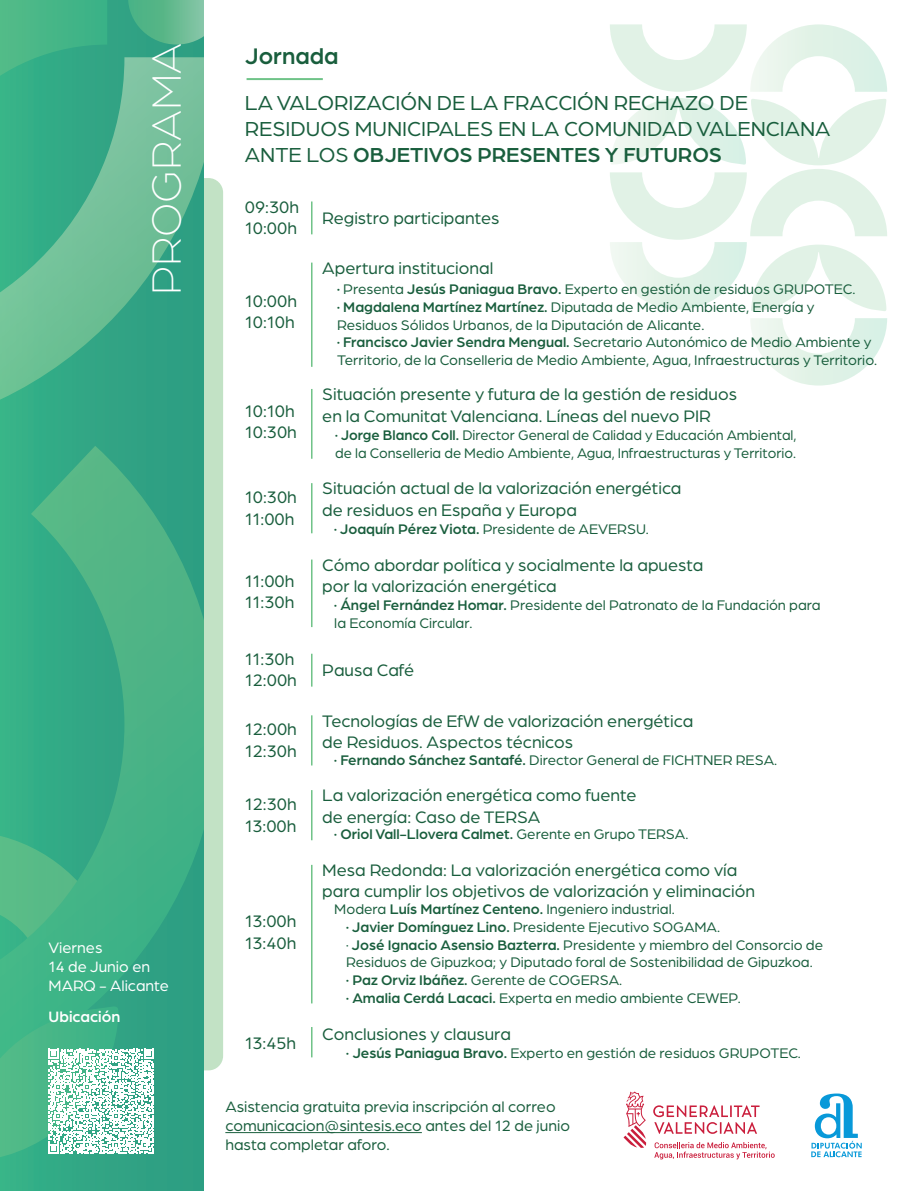
<style>
.page{position:relative;width:908px;height:1191px;background:#fff}
.page>*{position:absolute;margin:0;border:0;box-sizing:border-box;transform-origin:0 0}
.t1{font:300 43.6px "Arboria";color:#fff}
.t2{font:500 24px "Arboria";color:#195e3d}
.t3{font:21.6px/25.8px "Arboria";color:#195e3d}
.t4{font:17.8px/21.2px "Arboria";color:#195e3d}
.t5{font:16px/19.2px "Arboria";color:#195e3d}
.t6{font:16px/19.2px "Arboria";color:#fff}
.t7{font:500 16px "Arboria";color:#fff}
.t8{font:14.8px/17.8px "Arboria";color:#195e3d}
.t9{font:500 14.8px "Arboria";color:#195e3d}
.s1{font-weight:500}
.s2{font-weight:400}
.s3{font-style:italic}
.s4{font-weight:500;font-style:italic}
</style>
<div class="page">
<svg style="left:203px;top:178px;width:20px;height:892px;background:#a5d5b7"></svg>
<svg style="left:751px;top:318px;width:135px;height:67px"></svg>
<svg style="left:610px;top:24px;width:276px;height:287px"></svg>
<div style="left:0;top:0;width:203px;height:1191px;background:linear-gradient(to right,#36b288,#2c9b82)"></div>
<svg style="left:128px;top:0;width:75px;height:45px;background:#5ab58d"></svg>
<svg style="left:0;top:0;width:107px;height:57px;background:#44b587"></svg>
<svg style="left:0;top:57px;width:203px;height:1047px;background:#43af88"></svg>
<hr style="left:311px;top:201px;width:1px;height:33px;background:#6fc388">
<hr style="left:311px;top:653px;width:1px;height:33px;background:#6fc388">
<hr style="left:311px;top:262px;width:1px;height:105px;background:#6fc388">
<hr style="left:311px;top:389px;width:1px;height:70px;background:#6fc388">
<hr style="left:311px;top:483px;width:1px;height:50px;background:#6fc388">
<hr style="left:311px;top:559px;width:1px;height:68px;background:#6fc388">
<hr style="left:311px;top:715px;width:1px;height:50px;background:#6fc388">
<hr style="left:311px;top:790px;width:1px;height:50px;background:#6fc388">
<hr style="left:311px;top:865px;width:1px;height:138px;background:#6fc388">
<hr style="left:311px;top:1027px;width:1px;height:30px;background:#6fc388">
<hr style="left:246px;top:78px;width:77px;height:2px;background:#6fc388">
<svg style="left:0;top:1006px;width:154px;height:156px"></svg>
<svg style="left:623px;top:1091px;width:151px;height:68px"></svg>
<svg style="left:811px;top:1093px;width:50px;height:64px"></svg>
<hr style="left:225px;top:1132px;width:196px;height:1px;background:#195e3d">
<h1 class="t1" style="left:139px;top:295px;width:254px;rotate:-90deg">PROGRAMA</h1>
<p class="t6" style="left:49px;top:937px;width:122px">Viernes<br>14 de Junio en<br>MARQ - Alicante</p>
<p class="t7" style="left:49px;top:1006px;width:73px">Ubicación</p>
<h2 class="t2" style="left:245px;top:40px;width:95px">Jornada</h2>
<h3 class="t3" style="left:245px;top:89px;width:586px">LA VALORIZACIÓN DE LA FRACCIÓN RECHAZO DE<br>RESIDUOS MUNICIPALES EN LA COMUNIDAD VALENCIANA<br>ANTE LOS <span class="s1">OBJETIVOS PRESENTES Y FUTUROS</span></h3>
<p class="t4" style="left:245px;top:195px;width:56px">09:30h<br>10:00h</p>
<p class="t4" style="left:322px;top:206px;width:179px">Registro participantes</p>
<p class="t4" style="left:245px;top:289px;width:54px">10:00h<br>10:10h</p>
<p class="t4" style="left:245px;top:400px;width:53px">10:10h<br>10:30h</p>
<p class="t4" style="left:322px;top:257px;width:172px">Apertura institucional</p>
<p class="t8" style="left:337px;top:280px;width:541px"><span class="s1">·</span> Presenta <span class="s1">Jesús Paniagua Bravo.</span> Experto en gestión de residuos GRUPOTEC.<br><span class="s1">· Magdalena Martínez Martínez.</span> Diputada de Medio Ambiente, Energía y Residuos Sólidos Urbanos, de la Diputación de Alicante.<br><span class="s1">· Francisco Javier Sendra Mengual.</span> Secretario Autonómico de Medio Ambiente y Territorio, de la Conselleria de Medio Ambiente, Agua, Infraestructuras y Territorio.</p>
<p class="t4" style="left:322px;top:383px;width:416px">Situación presente y futura de la gestión de residuos en la Comunitat Valenciana. Líneas del nuevo PIR</p>
<p class="t8" style="left:335px;top:425px;width:462px"><span class="s1">· Jorge Blanco Coll.</span> Director General de Calidad y Educación Ambiental, de la Conselleria de Medio Ambiente, Agua, Infraestructuras y Territorio.</p>
<p class="t4" style="left:245px;top:486px;width:53px">10:30h<br>11:00h</p>
<p class="t4" style="left:322px;top:477px;width:360px">Situación actual de la valorización energética de residuos en España y Europa</p>
<p class="t8" style="left:334px;top:519px;width:316px"><span class="s1">· Joaquín Pérez Viota.</span> Presidente de AEVERSU.</p>
<p class="t4" style="left:245px;top:569px;width:51px">11:00h<br>11:30h</p>
<p class="t4" style="left:322px;top:553px;width:382px">Cómo abordar política y socialmente la apuesta por la valorización energética</p>
<p class="t8" style="left:334px;top:596px;width:488px"><span class="s1">· Ángel Fernández Homar.</span> Presidente del Patronato de la Fundación para la Economía Circular.</p>
<p class="t4" style="left:245px;top:648px;width:53px">11:30h<br>12:00h</p>
<p class="t4" style="left:322px;top:658px;width:93px">Pausa Café</p>
<p class="t4" style="left:245px;top:718px;width:53px">12:00h<br>12:30h</p>
<p class="t4" style="left:322px;top:709px;width:372px">Tecnologías de EfW de valorización energética de Residuos. Aspectos técnicos</p>
<p class="t8" style="left:334px;top:750px;width:444px"><span class="s1">· Fernando Sánchez Santafé.</span> Director General de FICHTNER RESA.</p>
<p class="t4" style="left:245px;top:793px;width:53px">12:30h<br>13:00h</p>
<p class="t4" style="left:322px;top:784px;width:315px">La valorización energética como fuente de energía: Caso de TERSA</p>
<p class="t9" style="left:334px;top:824px;width:355px">· Oriol Vall-Llovera Calmet. <span class="s2">Gerente en Grupo TERSA.</span></p>
<p class="t4" style="left:245px;top:910px;width:53px">13:00h<br>13:40h</p>
<p class="t4" style="left:245px;top:1031px;width:53px">13:45h</p>
<p class="t4" style="left:322px;top:859px;width:434px">Mesa Redonda: La valorización energética como vía para cumplir los objetivos de valorización y eliminación</p>
<p class="t8" style="left:346px;top:899px;width:478px;text-indent:-12px">Modera <span class="s1">Luís Martínez Centeno.</span> Ingeniero industrial.<br><span class="s1">· Javier Domínguez Lino.</span> Presidente Ejecutivo SOGAMA.<br><span class="s3">·</span> <span class="s1">José Ignacio Asensio Bazterra.</span> Presidente y miembro del Consorcio de Residuos de Gipuzkoa; y Diputado foral de Sostenibilidad de Gipuzkoa.<br><span class="s1">· Paz Orviz Ibáñez.</span> Gerente de COGERSA.<br><span class="s1">· Amalia Cerdá Lacaci.</span> Experta en medio ambiente CEWEP.</p>
<p class="t4" style="left:322px;top:1022px;width:190px">Conclusiones y clausura</p>
<p class="t8" style="left:346px;top:1043px;width:456px"><span class="s4">·</span> <span class="s1">Jesús Paniagua Bravo.</span> Experto en gestión de residuos GRUPOTEC.</p>
<p class="t5" style="left:225px;top:1096px;width:346px">Asistencia gratuita previa inscripción al correo comunicacion@sintesis.eco antes del 12 de junio hasta completar aforo.</p>
</div>
